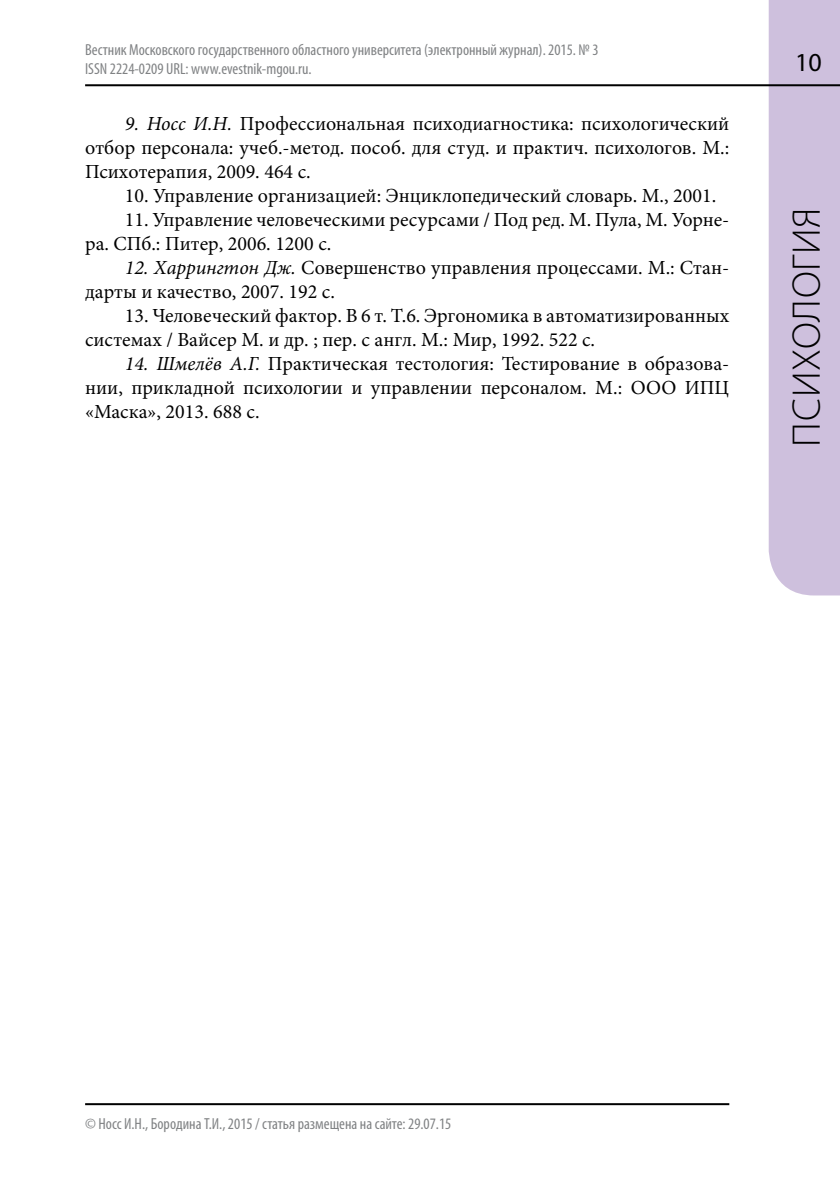
<style>
.page{position:relative;width:840px;height:1191px;background:#fff}
.page>*{position:absolute;margin:0;border:0;box-sizing:border-box;transform-origin:0 0}
.t1{font:300 40px "Myriad Pro";letter-spacing:.02em;color:#000}
.t2{font:26px "Myriad Pro";color:#000}
.t3{font:20px/24px "Minion Pro";color:#000}
.t4{font:condensed 16px/19.2px "Myriad Pro";color:#808284}
.s1{font-style:italic}
</style>
<div class="page">
<div style="left:768px;top:0;width:71px;height:595px;background:#cec0dd"></div>
<hr style="left:85px;top:84px;width:754px;height:2px;background:#000">
<hr style="left:85px;top:1103px;width:644px;height:2px;background:#000">
<p class="t4" style="left:85px;top:39px;width:514px">Вестник Московского государственного областного университета (электронный журнал). 2015. № 3<br>ISSN 2224-0209 URL: www.evestnik-mgou.ru.</p>
<p class="t3" style="left:85px;top:112px;width:645px;text-align:justify;text-indent:40px"><span class="s1">9. Носс И.Н.</span> Профессиональная психодиагностика: психологический отбор персонала: учеб.-метод. пособ. для студ. и практич. психологов. М.:<br>Психотерапия, 2009. 464 с.</p>
<p class="t3" style="left:125px;top:184px;width:592px">10. Управление организацией: Энциклопедический словарь. М., 2001.</p>
<p class="t3" style="left:85px;top:208px;width:645px;text-indent:40px">11. Управление человеческими ресурсами / Под ред. М. Пула, М. Уорне&shy;ра. СПб.: Питер, 2006. 1200 с.</p>
<p class="t3" style="left:85px;top:256px;width:645px;text-indent:40px"><span class="s1">12. Харрингтон Дж.</span> Совершенство управления процессами. М.: Стан&shy;дарты и качество, 2007. 192 с.</p>
<p class="t3" style="left:85px;top:304px;width:645px;text-indent:40px">13. Человеческий фактор. В 6 т. Т.6. Эргономика в автоматизированных системах / Вайсер М. и др. ; пер. с англ. М.: Мир, 1992. 522 с.</p>
<p class="t3" style="left:85px;top:352px;width:645px;text-align:justify;text-indent:40px"><span class="s1">14. Шмелёв А.Г.</span> Практическая тестология: Тестирование в образова&shy;нии, прикладной психологии и управлении персоналом. М.: ООО ИПЦ «Маска», 2013. 688 с.</p>
<h2 class="t2" style="left:794px;top:47px;width:28px">1 0</h2>
<h1 class="t1" style="left:782px;top:446px;width:241px;rotate:-90deg">психология</h1>
<p class="t4" style="left:85px;top:1114px;width:367px">© Носс И.Н., Бородина Т.И., 2015 / статья размещена на сайте: 29.07.15</p>
</div>
